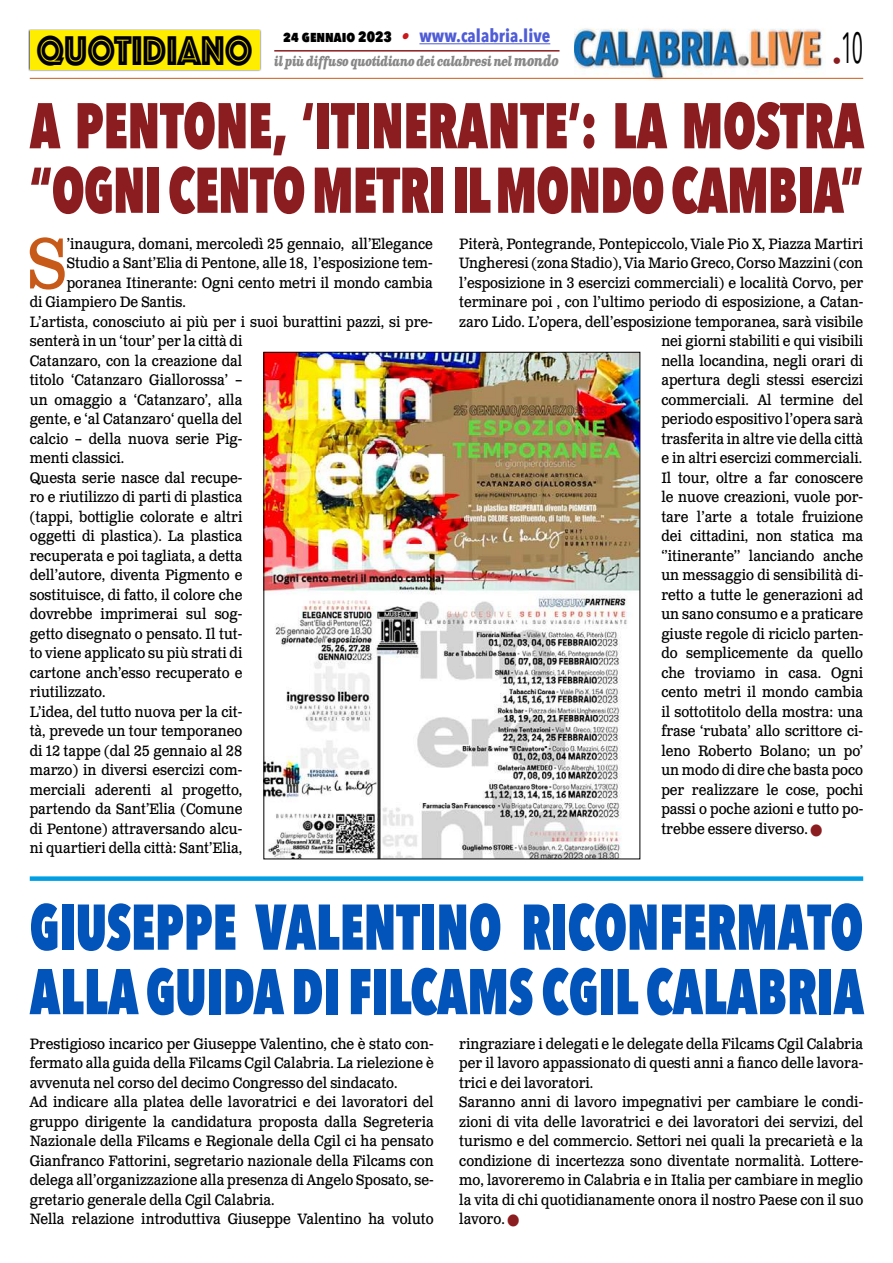
<style>
.page{position:relative;width:893px;height:1263px;background:#fff}
.page>*{position:absolute;margin:0;border:0;box-sizing:border-box;transform-origin:0 0}
.t1{font:71.25px "Clarendon Text Pro";color:#c85a19;scale:.9 1}
.t2{font:800 63.9px/64.5px "Avenir Next Condensed";letter-spacing:-.01em;color:#8b1c1f;scale:.8 1}
.t3{font:800 63.9px/64.5px "Avenir Next Condensed";color:#0253ba;scale:.8 1}
.t4{font:43.5px "Avenir Next Condensed";color:#000;scale:.55 1}
.t5{font:43.2px "Phosphate Inline";color:#000;scale:.87 1}
.t6{font:700 18px "Avenir Next Condensed";color:#4f5cd6}
.t7{font:15px/19.5px "Clarendon Text Pro";color:#000;scale:.9 1}
.t8{font:italic 700 13.5px "Clarendon Text Pro";letter-spacing:-.05em;color:#878787;scale:.79 1}
.s1{font-weight:800;font-size:15px;color:#000}
.s2{font-family:"Clarendon Text Pro";font-style:italic;font-size:16.5px;color:#ca181a}
.s3{font-size:15px}
.s4{color:#8b1c1f}
</style>
<div class="page">
<img style="left:574px;top:28px;width:252px;height:53px">
<hr style="left:30px;top:78px;width:833px;height:1px;background:#c85a19">
<div style="left:28px;top:29px;width:233px;height:43px;background:#000;opacity:.75"></div>
<div style="left:30px;top:31px;width:229px;height:39px;background:#ffed00"></div>
<hr style="left:419px;top:43px;width:131px;height:1px;background:#4f5cd6">
<hr style="left:274px;top:50px;width:285px;height:2px;background:#8b1c1f">
<img style="left:266px;top:354px;width:372px;height:503px">
<div style="left:30px;top:876px;width:833px;height:5px;background:#009fe3"></div>
<h3 class="t5" style="left:36px;top:20px;width:250px">QUOTIDIANO</h3>
<p class="t6" style="left:283px;top:25px;width:269px"><span class="s1">24 gennaio 2023</span> <span class="s2">•</span> www.calabria.live</p>
<p class="t8" style="left:274px;top:53px;width:362px">il più diffuso quotidiano dei calabresi nel <span class="s3">mondo</span></p>
<h3 class="t4" style="left:832px;top:11px;width:58px"><sub>•</sub>10</h3>
<h2 class="t2" style="left:30px;top:93px;width:1044px">A PENTONE, ‘ITINERANTE’: LA MOSTRA “OGNI CENTO METRI IL MONDO CAMBIA”</h2>
<h1 class="t1" style="left:27px;top:220px;width:45px">S</h1>
<p class="t7" style="left:67px;top:235px;width:408px">’inaugura, domani, mercoledì 25 gennaio, all’Elegance</p>
<p class="t7" style="left:67px;top:254px;width:408px">Studio a Sant’Elia di Pentone, alle 18, l’esposizione tem-</p>
<p class="t7" style="left:67px;top:274px;width:408px">poranea Itinerante: Ogni cento metri il mondo cambia</p>
<p class="t7" style="left:30px;top:293px;width:175px">di Giampiero De Santis.</p>
<p class="t7" style="left:30px;top:313px;width:449px">L’artista, conosciuto ai più per i suoi burattini pazzi, si pre-</p>
<p class="t7" style="left:30px;top:332px;width:238px">senterà in un ‘tour’ per la città di</p>
<p class="t7" style="left:30px;top:352px;width:238px">Catanzaro, con la creazione dal</p>
<p class="t7" style="left:30px;top:371px;width:238px">titolo ‘Catanzaro Giallorossa’ –</p>
<p class="t7" style="left:30px;top:391px;width:238px">un omaggio a ‘Catanzaro’, alla</p>
<p class="t7" style="left:30px;top:410px;width:238px">gente, e ‘al Catanzaro‘ quella del</p>
<p class="t7" style="left:30px;top:430px;width:238px">calcio – della nuova serie Pig-</p>
<p class="t7" style="left:30px;top:449px;width:107px">menti classici.</p>
<p class="t7" style="left:30px;top:469px;width:238px">Questa serie nasce dal recupe-</p>
<p class="t7" style="left:30px;top:488px;width:238px">ro e riutilizzo di parti di plastica</p>
<p class="t7" style="left:30px;top:508px;width:238px">(tappi, bottiglie colorate e altri</p>
<p class="t7" style="left:30px;top:527px;width:238px">oggetti di plastica). La plastica</p>
<p class="t7" style="left:30px;top:547px;width:238px">recuperata e poi tagliata, a detta</p>
<p class="t7" style="left:30px;top:566px;width:238px">dell’autore, diventa Pigmento e</p>
<p class="t7" style="left:30px;top:586px;width:238px">sostituisce, di fatto, il colore che</p>
<p class="t7" style="left:30px;top:605px;width:238px">dovrebbe imprimerai sul sog-</p>
<p class="t7" style="left:30px;top:625px;width:238px">getto disegnato o pensato. Il tut-</p>
<p class="t7" style="left:30px;top:644px;width:238px">to viene applicato su più strati di</p>
<p class="t7" style="left:30px;top:664px;width:238px">cartone anch’esso recuperato e</p>
<p class="t7" style="left:30px;top:683px;width:86px">riutilizzato.</p>
<p class="t7" style="left:30px;top:703px;width:238px">L’idea, del tutto nuova per la cit-</p>
<p class="t7" style="left:30px;top:722px;width:238px">tà, prevede un tour temporaneo</p>
<p class="t7" style="left:30px;top:742px;width:238px">di 12 tappe (dal 25 gennaio al 28</p>
<p class="t7" style="left:30px;top:761px;width:238px">marzo) in diversi esercizi com-</p>
<p class="t7" style="left:30px;top:781px;width:238px">merciali aderenti al progetto,</p>
<p class="t7" style="left:30px;top:800px;width:238px">partendo da Sant’Elia (Comune</p>
<p class="t7" style="left:30px;top:820px;width:238px">di Pentone) attraversando alcu-</p>
<p class="t7" style="left:30px;top:839px;width:238px">ni quartieri della città: Sant’Elia,</p>
<p class="t7" style="left:459px;top:235px;width:450px">Piterà, Pontegrande, Pontepiccolo, Viale Pio X, Piazza Martiri</p>
<p class="t7" style="left:459px;top:254px;width:450px">Ungheresi (zona Stadio), Via Mario Greco, Corso Mazzini (con</p>
<p class="t7" style="left:459px;top:274px;width:450px">l’esposizione in 3 esercizi commerciali) e località Corvo, per</p>
<p class="t7" style="left:459px;top:293px;width:450px">terminare poi , con l’ultimo periodo di esposizione, a Catan-</p>
<p class="t7" style="left:459px;top:313px;width:450px">zaro Lido. L’opera, dell’esposizione temporanea, sarà visibile</p>
<p class="t7" style="left:661px;top:332px;width:226px">nei giorni stabiliti e qui visibili</p>
<p class="t7" style="left:661px;top:352px;width:226px">nella locandina, negli orari di</p>
<p class="t7" style="left:661px;top:371px;width:226px">apertura degli stessi esercizi</p>
<p class="t7" style="left:661px;top:391px;width:226px">commerciali. Al termine del</p>
<p class="t7" style="left:661px;top:410px;width:226px">periodo espositivo l’opera sarà</p>
<p class="t7" style="left:661px;top:430px;width:226px">trasferita in altre vie della città</p>
<p class="t7" style="left:661px;top:449px;width:225px">e in altri esercizi commerciali.</p>
<p class="t7" style="left:661px;top:469px;width:226px">Il tour, oltre a far conoscere</p>
<p class="t7" style="left:661px;top:488px;width:226px">le nuove creazioni, vuole por-</p>
<p class="t7" style="left:661px;top:508px;width:226px">tare l’arte a totale fruizione</p>
<p class="t7" style="left:661px;top:527px;width:226px">dei cittadini, non statica ma</p>
<p class="t7" style="left:661px;top:547px;width:226px">‘’itinerante’’ lanciando anche</p>
<p class="t7" style="left:661px;top:566px;width:226px">un messaggio di sensibilità di-</p>
<p class="t7" style="left:661px;top:586px;width:226px">retto a tutte le generazioni ad</p>
<p class="t7" style="left:661px;top:605px;width:226px">un sano consumo e a praticare</p>
<p class="t7" style="left:661px;top:625px;width:226px">giuste regole di riciclo parten-</p>
<p class="t7" style="left:661px;top:644px;width:226px">do semplicemente da quello</p>
<p class="t7" style="left:661px;top:664px;width:226px">che troviamo in casa. Ogni</p>
<p class="t7" style="left:661px;top:683px;width:226px">cento metri il mondo cambia</p>
<p class="t7" style="left:661px;top:703px;width:226px">il sottotitolo della mostra: una</p>
<p class="t7" style="left:661px;top:722px;width:226px">frase ‘rubata’ allo scrittore ci-</p>
<p class="t7" style="left:661px;top:742px;width:226px">leno Roberto Bolano; un po’</p>
<p class="t7" style="left:661px;top:761px;width:226px">un modo di dire che basta poco</p>
<p class="t7" style="left:661px;top:781px;width:226px">per realizzare le cose, pochi</p>
<p class="t7" style="left:661px;top:800px;width:226px">passi o poche azioni e tutto po-</p>
<p class="t7" style="left:661px;top:820px;width:180px">trebbe essere diverso. <span class="s4">■</span></p>
<h2 class="t3" style="left:30px;top:894px;width:1044px">GIUSEPPE VALENTINO RICONFERMATO<br>ALLA GUIDA DI FILCAMS CGIL CALABRIA</h2>
<p class="t7" style="left:30px;top:1034px;width:450px">Prestigioso incarico per Giuseppe Valentino, che è stato con&shy;fermato alla guida della Filcams Cgil Calabria. La rielezione è avvenuta nel corso del decimo Congresso del sindacato.<br>Ad indicare alla platea delle lavoratrici e dei lavoratori del gruppo dirigente la candidatura proposta dalla Segreteria Nazionale della Filcams e Regionale della Cgil ci ha pensato Gianfranco Fattorini, segretario nazionale della Filcams con delega all’organizzazione alla presenza di Angelo Sposato, se&shy;gretario generale della Cgil Calabria.<br>Nella relazione introduttiva Giuseppe Valentino ha voluto</p>
<p class="t7" style="left:459px;top:1034px;width:450px">ringraziare i delegati e le delegate della Filcams Cgil Calabria per il lavoro appassionato di questi anni a fianco delle lavora&shy;trici e dei lavoratori.<br>Saranno anni di lavoro impegnativi per cambiare le condi&shy;zioni di vita delle lavoratrici e dei lavoratori dei servizi, del turismo e del commercio. Settori nei quali la precarietà e la condizione di incertezza sono diventate normalità. Lottere&shy;mo, lavoreremo in Calabria e in Italia per cambiare in meglio la vita di chi quotidianamente onora il nostro Paese con il suo lavoro. <span class="s4">■</span></p>
</div>
